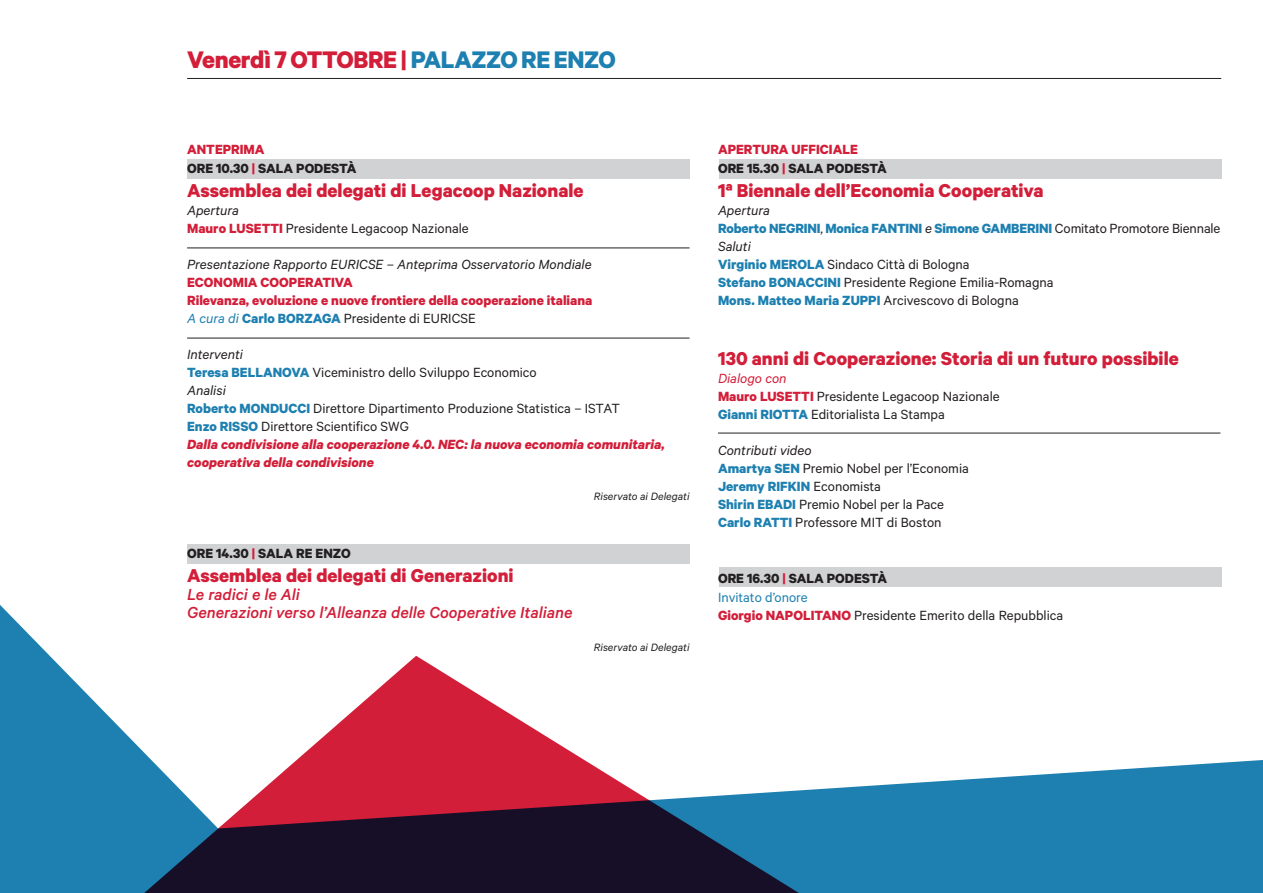
<style>
.page{position:relative;width:1263px;height:893px;background:#fff}
.page>*{position:absolute;margin:0;border:0;box-sizing:border-box;transform-origin:0 0}
.t1{font:700 27px "Calibre";letter-spacing:-.015em;color:#d31e39}
.t2{font:700 21px "Calibre";color:#d31e39}
.t3{font:italic 500 18px/18px "Calibre";color:#d31e39}
.t4{font:15px/18px "Calibre";color:#231f20}
.t5{font:700 15px/19.5px "Calibre";color:#231f20}
.t6{font:700 15px/18px "Calibre";color:#d31e39}
.t7{font:italic 15px "Calibre";color:#231f20}
.t8{font:italic 12px "Calibre";color:#231f20}
.s1{color:#1d80b0}
.s2{color:#d31e39}
.s3{font-style:italic}
.s4{font-weight:700;color:#d31e39}
.s5{font-weight:400;font-style:italic;color:#1d80b0}
.s6{font-weight:400;color:#231f20}
.s7{font-weight:700;color:#1d80b0}
.s8{font-weight:700;font-style:italic;color:#d31e39}
.s9{font-style:italic;color:#d31e39}
.s10{font-weight:400;color:#1d80b0}
</style>
<div class="page">
<div style="left:719px;top:159px;width:502px;height:19px;background:#d1d2d4"></div>
<svg style="left:0;top:544px;width:1263px;height:349px"></svg>
<div style="left:187px;top:159px;width:502px;height:19px;background:#d1d2d4"></div>
<hr style="left:187px;top:338px;width:502px;height:1px;background:#231f20">
<hr style="left:187px;top:248px;width:502px;height:1px;background:#231f20">
<hr style="left:718px;top:433px;width:502px;height:1px;background:#231f20">
<hr style="left:187px;top:78px;width:1034px;height:1px;background:#231f20">
<svg style="left:122px;top:656px;width:1053px;height:237px"></svg>
<h1 class="t1" style="left:187px;top:43px;width:430px">Venerdì 7 OTTOBRE | <span class="s1">PALAZZO RE ENZO</span></h1>
<p class="t5" style="left:187px;top:139px;width:171px"><span class="s2">ANTEPRIMA<br></span>ORE 10.30 <span class="s2">|</span> SALA PODESTÀ</p>
<h2 class="t2" style="left:187px;top:178px;width:398px">Assemblea dei delegati di Legacoop Nazionale</h2>
<p class="t4" style="left:187px;top:201px;width:283px"><span class="s3">Apertura<br></span><span class="s4">Mauro LUSETTI</span> Presidente Legacoop Nazionale</p>
<p class="t7" style="left:187px;top:256px;width:406px">Presentazione Rapporto EURICSE – Anteprima Osservatorio Mondiale</p>
<p class="t6" style="left:187px;top:273px;width:407px">ECONOMIA COOPERATIVA<br>Rilevanza, evoluzione e nuove frontiere della cooperazione italiana<br><span class="s5">A cura di</span> <span class="s1">Carlo BORZAGA</span> <span class="s6">Presidente di EURICSE</span></p>
<p class="t4" style="left:187px;top:345px;width:479px"><span class="s3">Interventi<br></span><span class="s7">Teresa BELLANOVA</span> Viceministro dello Sviluppo Economico<br><span class="s3">Analisi<br></span><span class="s7">Roberto MONDUCCI</span> Direttore Dipartimento Produzione Statistica – ISTAT<br><span class="s7">Enzo RISSO</span> Direttore Scientifico SWG<br><span class="s8">Dalla condivisione alla cooperazione 4.0. NEC: la nuova economia comunitaria, cooperativa della condivisione</span></p>
<p class="t8" style="left:594px;top:489px;width:97px">Riservato ai Delegati</p>
<p class="t5" style="left:187px;top:543px;width:165px">ORE 14.30 <span class="s2">|</span> SALA RE ENZO</p>
<h2 class="t2" style="left:187px;top:563px;width:328px">Assemblea dei delegati di Generazioni</h2>
<p class="t3" style="left:187px;top:585px;width:387px">Le radici e le Ali<br>Generazioni verso l’Alleanza delle Cooperative Italiane</p>
<p class="t8" style="left:594px;top:640px;width:97px">Riservato ai Delegati</p>
<p class="t5" style="left:718px;top:139px;width:170px"><span class="s2">APERTURA UFFICIALE<br></span>ORE 15.30 <span class="s2">|</span> SALA PODESTÀ</p>
<h2 class="t2" style="left:718px;top:178px;width:327px">1ª Biennale dell’Economia Cooperativa</h2>
<p class="t4" style="left:718px;top:201px;width:504px"><span class="s3">Apertura<br></span><span class="s7">Roberto NEGRINI</span>, <span class="s7">Monica FANTINI</span> <span class="s3">e</span> <span class="s7">Simone GAMBERINI</span> Comitato Promotore Biennale <span class="s3">Saluti<br></span><span class="s7">Virginio MEROLA</span> Sindaco Città di Bologna<br><span class="s7">Stefano BONACCINI</span> Presidente Regione Emilia-Romagna<br><span class="s7">Mons. Matteo Maria ZUPPI</span> Arcivescovo di Bologna</p>
<h2 class="t2" style="left:718px;top:346px;width:462px">130 anni di Cooperazione: Storia di un futuro possibile</h2>
<p class="t4" style="left:718px;top:369px;width:283px"><span class="s9">Dialogo con<br></span><span class="s4">Mauro LUSETTI</span> Presidente Legacoop Nazionale<br><span class="s7">Gianni RIOTTA</span> Editorialista La Stampa</p>
<p class="t4" style="left:718px;top:441px;width:252px"><span class="s3">Contributi video<br></span><span class="s7">Amartya SEN</span> Premio Nobel per l’Economia<br><span class="s7">Jeremy RIFKIN</span> Economista<br><span class="s7">Shirin EBADI</span> Premio Nobel per la Pace<br><span class="s7">Carlo RATTI</span> Professore MIT di Boston</p>
<p class="t5" style="left:718px;top:568px;width:171px">ORE 16.30 <span class="s2">|</span> SALA PODESTÀ<br><span class="s10">Invitato d’onore</span></p>
<p class="t4" style="left:718px;top:606px;width:347px"><span class="s4">Giorgio NAPOLITANO</span> Presidente Emerito della Repubblica</p>
</div>
